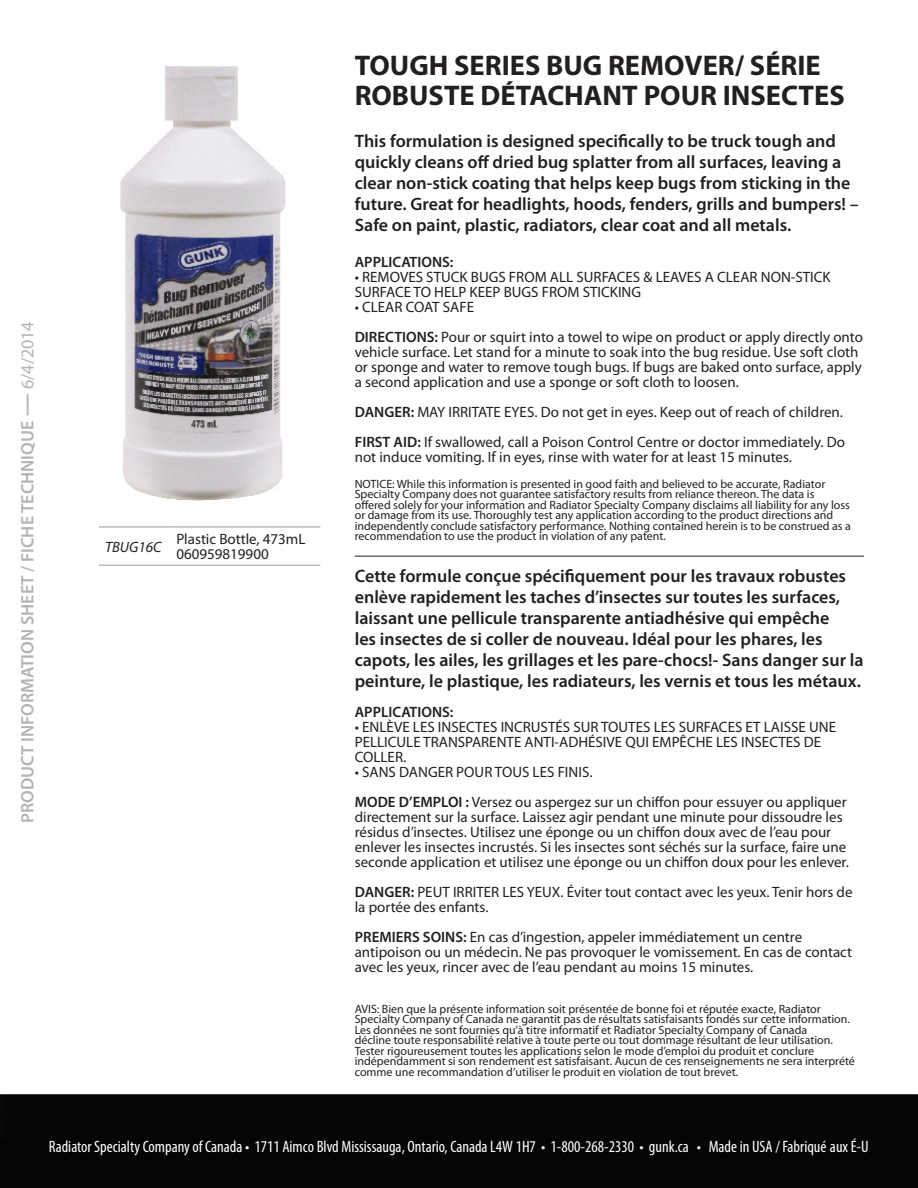
<style>
.page{position:relative;width:918px;height:1188px;background:#fff}
.page>*{position:absolute;margin:0;border:0;box-sizing:border-box;transform-origin:0 0}
.t1{font:700 28.5px/30px "Myriad Pro";color:#231f20}
.t2{font:600 18px/21px "Myriad Pro";color:#231f20}
.t3{font:600 18px "Myriad Pro";color:#b2b3b7}
.t4{font:condensed 16.5px "Myriad Pro";color:#fff}
.t5{font:15px/15px "Myriad Pro";color:#231f20}
.t6{font:600 15px "Myriad Pro";color:#231f20}
.t7{font:italic 15px "Myriad Pro";color:#231f20}
.t8{font:12px/10.5px "Myriad Pro";color:#231f20}
.s1{font-size:22.5px}
.s2{font-weight:400}
.s3{font-weight:600}
</style>
<div class="page">
<div style="left:0;top:1094px;width:918px;height:94px;background:#050604"></div>
<div style="left:27px;top:1103px;width:844px;height:54px;background:#050604"></div>
<hr style="left:99px;top:527px;width:71px;height:1px;background:#95979a">
<hr style="left:170px;top:527px;width:150px;height:1px;background:#95979a">
<hr style="left:99px;top:565px;width:71px;height:1px;background:#95979a">
<hr style="left:170px;top:565px;width:150px;height:1px;background:#95979a">
<hr style="left:355px;top:556px;width:509px;height:1px;background:#231f20">
<img style="left:120px;top:66px;width:166px;height:435px">
<p class="t3" style="left:16px;top:823px;width:503px;rotate:-90deg">PRODUCT INFORMATION SHEET / FICHE TECHNIQUE <span class="s1">—</span> <span class="s2">6/4/2014</span></p>
<p class="t7" style="left:105px;top:537px;width:58px">TBUG16C</p>
<p class="t5" style="left:176px;top:531px;width:131px">Plastic Bottle, 473mL</p>
<p class="t5" style="left:176px;top:546px;width:94px">060959819900</p>
<p class="t1" style="left:355px;top:50px;width:492px">TOUGH SERIES BUG REMOVER/ SÉRIE<br>ROBUSTE DÉTACHANT POUR INSECTES</p>
<p class="t2" style="left:355px;top:130px;width:506px">This formulation is designed specifically to be truck tough and quickly cleans off dried bug splatter from all surfaces, leaving a clear non-stick coating that helps keep bugs from sticking in the future. Great for headlights, hoods, fenders, grills and bumpers! – Safe on paint, plastic, radiators, clear coat and all metals.</p>
<p class="t6" style="left:355px;top:253px;width:100px">APPLICATIONS:</p>
<p class="t5" style="left:355px;top:270px;width:477px">• REMOVES STUCK BUGS FROM ALL SURFACES &amp; LEAVES A CLEAR NON-STICK</p>
<p class="t5" style="left:355px;top:285px;width:288px">SURFACE TO HELP KEEP BUGS FROM STICKING</p>
<p class="t5" style="left:355px;top:300px;width:121px">• CLEAR COAT SAFE</p>
<p class="t5" style="left:355px;top:330px;width:510px"><span class="s3">DIRECTIONS:</span> Pour or squirt into a towel to wipe on product or apply directly onto vehicle surface. Let stand for a minute to soak into the bug residue. Use soft cloth or sponge and water to remove tough bugs. If bugs are baked onto surface, apply a second application and use a sponge or soft cloth to loosen.</p>
<p class="t5" style="left:355px;top:405px;width:490px"><span class="s3">DANGER:</span> MAY IRRITATE EYES. Do not get in eyes. Keep out of reach of children.</p>
<p class="t5" style="left:355px;top:435px;width:492px"><span class="s3">FIRST AID:</span> If swallowed, call a Poison Control Centre or doctor immediately. Do not induce vomiting. If in eyes, rinse with water for at least 15 minutes.</p>
<p class="t8" style="left:355px;top:478px;width:498px">NOTICE: While this information is presented in good faith and believed to be accurate, Radiator Specialty Company does not guarantee satisfactory results from reliance thereon. The data is offered solely for your information and Radiator Specialty Company disclaims all liability for any loss or damage from its use. Thoroughly test any application according to the product directions and independently conclude satisfactory performance. Nothing contained herein is to be construed as a recommendation to use the product in violation of any patent.</p>
<p class="t2" style="left:355px;top:565px;width:510px">Cette formule conçue spécifiquement pour les travaux robustes enlève rapidement les taches d’insectes sur toutes les surfaces, laissant une pellicule transparente antiadhésive qui empêche<br>les insectes de si coller de nouveau. Idéal pour les phares, les capots, les ailes, les grillages et les pare-chocs!- Sans danger sur la peinture, le plastique, les radiateurs, les vernis et tous les métaux.</p>
<p class="t6" style="left:355px;top:703px;width:100px">APPLICATIONS:</p>
<p class="t5" style="left:355px;top:720px;width:483px">• ENLÈVE LES INSECTES INCRUSTÉS SUR TOUTES LES SURFACES ET LAISSE UNE<br>PELLICULE TRANSPARENTE ANTI-ADHÉSIVE QUI EMPÊCHE LES INSECTES DE<br>COLLER.</p>
<p class="t5" style="left:355px;top:765px;width:239px">• SANS DANGER POUR TOUS LES FINIS.</p>
<p class="t5" style="left:355px;top:795px;width:496px"><span class="s3">MODE D’EMPLOI :</span> Versez ou aspergez sur un chiffon pour essuyer ou appliquer directement sur la surface. Laissez agir pendant une minute pour dissoudre les résidus d’insectes. Utilisez une éponge ou un chiffon doux avec de l’eau pour enlever les insectes incrustés. Si les insectes sont séchés sur la surface, faire une seconde application et utilisez une éponge ou un chiffon doux pour les enlever.</p>
<p class="t5" style="left:355px;top:885px;width:499px"><span class="s3">DANGER:</span> PEUT IRRITER LES YEUX. Éviter tout contact avec les yeux. Tenir hors de la portée des enfants.</p>
<p class="t5" style="left:355px;top:930px;width:499px"><span class="s3">PREMIERS SOINS:</span> En cas d’ingestion, appeler immédiatement un centre antipoison ou un médecin. Ne pas provoquer le vomissement. En cas de contact avec les yeux, rincer avec de l’eau pendant au moins 15 minutes.</p>
<p class="t8" style="left:355px;top:1003px;width:502px">AVIS: Bien que la présente information soit présentée de bonne foi et réputée exacte, Radiator Specialty Company of Canada ne garantit pas de résultats satisfaisants fondés sur cette information.<br>Les données ne sont fournies qu’à titre informatif et Radiator Specialty Company of Canada<br>décline toute responsabilité relative à toute perte ou tout dommage résultant de leur utilisation.<br>Tester rigoureusement toutes les applications selon le mode d’emploi du produit et conclure indépendamment si son rendement est satisfaisant. Aucun de ces renseignements ne sera interprété comme une recommandation d’utiliser le produit en violation de tout brevet.</p>
<p class="t4" style="left:49px;top:1137px;width:821px">Radiator Specialty Company of Canada • 1711 Aimco Blvd Mississauga, Ontario, Canada L4W 1H7 • 1-800-268-2330 • gunk.ca • Made in USA / Fabriqué aux É-U</p>
</div>
